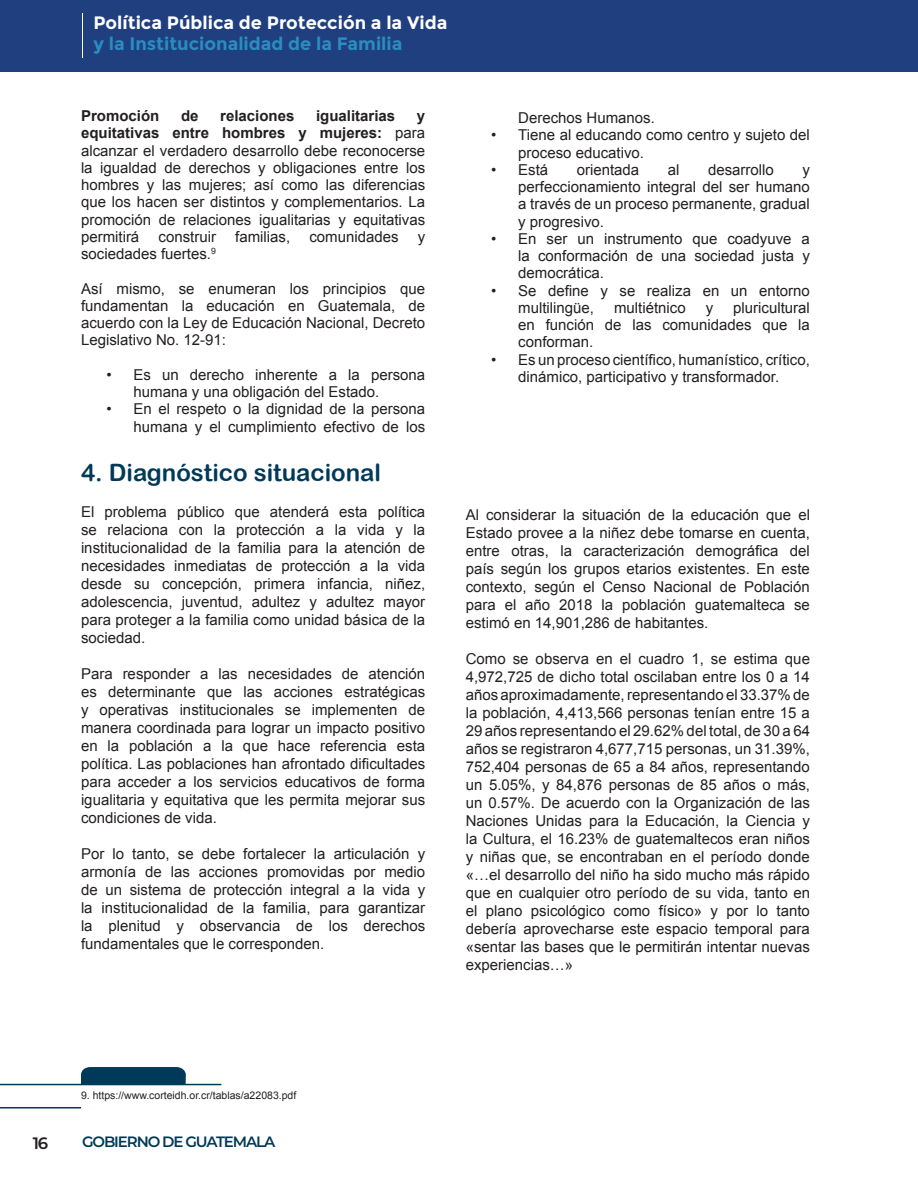
<style>
.page{position:relative;width:918px;height:1188px;background:#fff}
.page>*{position:absolute;margin:0;border:0;box-sizing:border-box;transform-origin:0 0}
.t1{font:24px "Arial Rounded MT Bold";color:#013a59}
.t2{font:700 18px "Montserrat";color:#fff}
.t3{font:700 18px "Montserrat";color:#298dc1}
.t4{font:600 16.5px "Montserrat";color:#231f20}
.t5{font:15px/18px "Arial";color:#231f20;text-align:justify}
.t6{font:700 15px "Arial";color:#231f20}
.t7{font:600 15px "Montserrat";letter-spacing:-.075em;color:#013a59}
.t8{font:10.5px "Arial";color:#231f20}
.s1{font-weight:700}
</style>
<div class="page">
<div style="left:0;top:0;width:918px;height:72px;background:#203f7e"></div>
<hr style="left:82px;top:13px;width:1px;height:45px;background:#fff">
<hr style="left:0;top:1107px;width:81px;height:1px;background:#013a59">
<hr style="left:0;top:1084px;width:221px;height:1px;background:#013a59">
<div style="left:81px;top:1067px;width:105px;height:17px;background:#013a59"></div>
<hr style="left:917px;top:102px;width:1px;height:81px;background:#e6e7e9">
<p class="t2" style="left:94px;top:12px;width:355px">Política Pública de Protección a la Vida</p>
<p class="t3" style="left:94px;top:33px;width:310px">y la Institucionalidad de la Familia</p>
<p class="t6" style="left:81px;top:106px;width:80px">Promoción</p>
<p class="t6" style="left:181px;top:106px;width:19px">de</p>
<p class="t6" style="left:220px;top:106px;width:76px">relaciones</p>
<p class="t6" style="left:316px;top:106px;width:81px">igualitarias</p>
<p class="t5" style="left:81px;top:107px;width:346px;line-height:17.2px;text-indent:336px"><span class="s1">y equitativas entre hombres y mujeres:</span> para alcanzar el verdadero desarrollo debe reconocerse la igualdad de derechos y obligaciones entre los hombres y las mujeres; así como las diferencias que los hacen ser distintos y complementarios. La promoción de relaciones igualitarias y equitativas permitirá</p>
<p class="t5" style="left:159px;top:228px;width:59px">construir</p>
<p class="t5" style="left:235px;top:228px;width:57px">familias,</p>
<p class="t5" style="left:309px;top:228px;width:91px">comunidades</p>
<p class="t5" style="left:418px;top:228px;width:9px">y</p>
<p class="t5" style="left:81px;top:245px;width:136px">sociedades fuertes.<sup>9</sup></p>
<p class="t5" style="left:81px;top:280px;width:346px;line-height:17.2px">Así mismo, se enumeran los principios que fundamentan la educación en Guatemala, de acuerdo con la Ley de Educación Nacional, Decreto Legislativo No. 12-91:</p>
<p class="t5" style="left:134px;top:366px;width:293px;line-height:17.2px;text-indent:-27px">• Es un derecho inherente a la persona humana y una obligación del Estado.</p>
<p class="t5" style="left:106px;top:401px;width:320px;line-height:17.2px;text-align:right">• En el respeto o la dignidad de la persona humana y el cumplimiento efectivo de los</p>
<h1 class="t1" style="left:81px;top:458px;width:302px">4. Diagnóstico situacional</h1>
<p class="t5" style="left:81px;top:503px;width:346px">El problema público que atenderá esta política se relaciona con la protección a la vida y la institucionalidad de la familia para la atención de necesidades inmediatas de protección a la vida desde su concepción, primera infancia, niñez, adolescencia, juventud, adultez y adultez mayor para proteger a la familia como unidad básica de la sociedad.</p>
<p class="t5" style="left:81px;top:665px;width:346px">Para responder a las necesidades de atención es determinante que las acciones estratégicas y operativas institucionales se implementen de manera coordinada para lograr un impacto positivo en la población a la que hace referencia esta política. Las poblaciones han afrontado dificultades para acceder a los servicios educativos de forma igualitaria y equitativa que les permita mejorar sus condiciones de vida.</p>
<p class="t5" style="left:81px;top:845px;width:346px">Por lo tanto, se debe fortalecer la articulación y armonía de las acciones promovidas por medio de un sistema de protección integral a la vida y la institucionalidad de la familia, para garantizar la plenitud y observancia de los derechos fundamentales que le corresponden.</p>
<p class="t5" style="left:518px;top:109px;width:138px">Derechos Humanos.</p>
<p class="t5" style="left:518px;top:127px;width:293px;line-height:17.2px;text-indent:-27px">• Tiene al educando como centro y sujeto del proceso educativo.</p>
<p class="t5" style="left:491px;top:161px;width:59px">• Está</p>
<p class="t5" style="left:577px;top:161px;width:64px">orientada</p>
<p class="t5" style="left:668px;top:161px;width:13px">al</p>
<p class="t5" style="left:708px;top:161px;width:67px">desarrollo</p>
<p class="t5" style="left:518px;top:161px;width:293px;line-height:17.2px;text-indent:284px">y perfeccionamiento integral del ser humano a través de un proceso permanente, gradual y progresivo.</p>
<p class="t5" style="left:518px;top:230px;width:293px;line-height:17.2px;text-indent:-27px">• En ser un instrumento que coadyuve a la conformación de una sociedad justa y democrática.</p>
<p class="t5" style="left:518px;top:282px;width:293px;line-height:17.2px;text-indent:-27px">• Se define y se realiza en un entorno multilingüe,</p>
<p class="t5" style="left:614px;top:299px;width:73px">multiétnico</p>
<p class="t5" style="left:706px;top:299px;width:9px">y</p>
<p class="t5" style="left:518px;top:299px;width:293px;line-height:17.2px;text-indent:215px">pluricultural en función de las comunidades que la conforman.</p>
<p class="t5" style="left:491px;top:351px;width:320px;line-height:17.2px;text-align:center">• Es un proceso científico, humanístico, crítico, dinámico, participativo y transformador.</p>
<p class="t5" style="left:466px;top:505px;width:346px">Al considerar la situación de la educación que el Estado provee a la niñez debe tomarse en cuenta, entre otras, la caracterización demográfica del país según los grupos etarios existentes. En este contexto, según el Censo Nacional de Población para el año 2018 la población guatemalteca se estimó en 14,901,286 de habitantes.</p>
<p class="t5" style="left:466px;top:649px;width:346px">Como se observa en el cuadro 1, se estima que 4,972,725 de dicho total oscilaban entre los 0 a 14 años aproximadamente, representando el 33.37% de la población, 4,413,566 personas tenían entre 15 a 29 años representando el 29.62% del total, de 30 a 64 años se registraron 4,677,715 personas, un 31.39%, 752,404 personas de 65 a 84 años, representando un 5.05%, y 84,876 personas de 85 años o más, un 0.57%. De acuerdo con la Organización de las Naciones Unidas para la Educación, la Ciencia y la Cultura, el 16.23% de guatemaltecos eran niños y niñas que, se encontraban en el período donde «…el desarrollo del niño ha sido mucho más rápido que en cualquier otro período de su vida, tanto en el plano psicológico como físico» y por lo tanto debería aprovecharse este espacio temporal para «sentar las bases que le permitirán intentar nuevas experiencias…»</p>
<p class="t8" style="left:81px;top:1089px;width:217px">9. https://www.corteidh.or.cr/tablas/a22083.pdf</p>
<p class="t4" style="left:33px;top:1131px;width:17px">16</p>
<p class="t7" style="left:82px;top:1131px;width:195px">GOBIERNO DE GUATEMALA</p>
</div>
